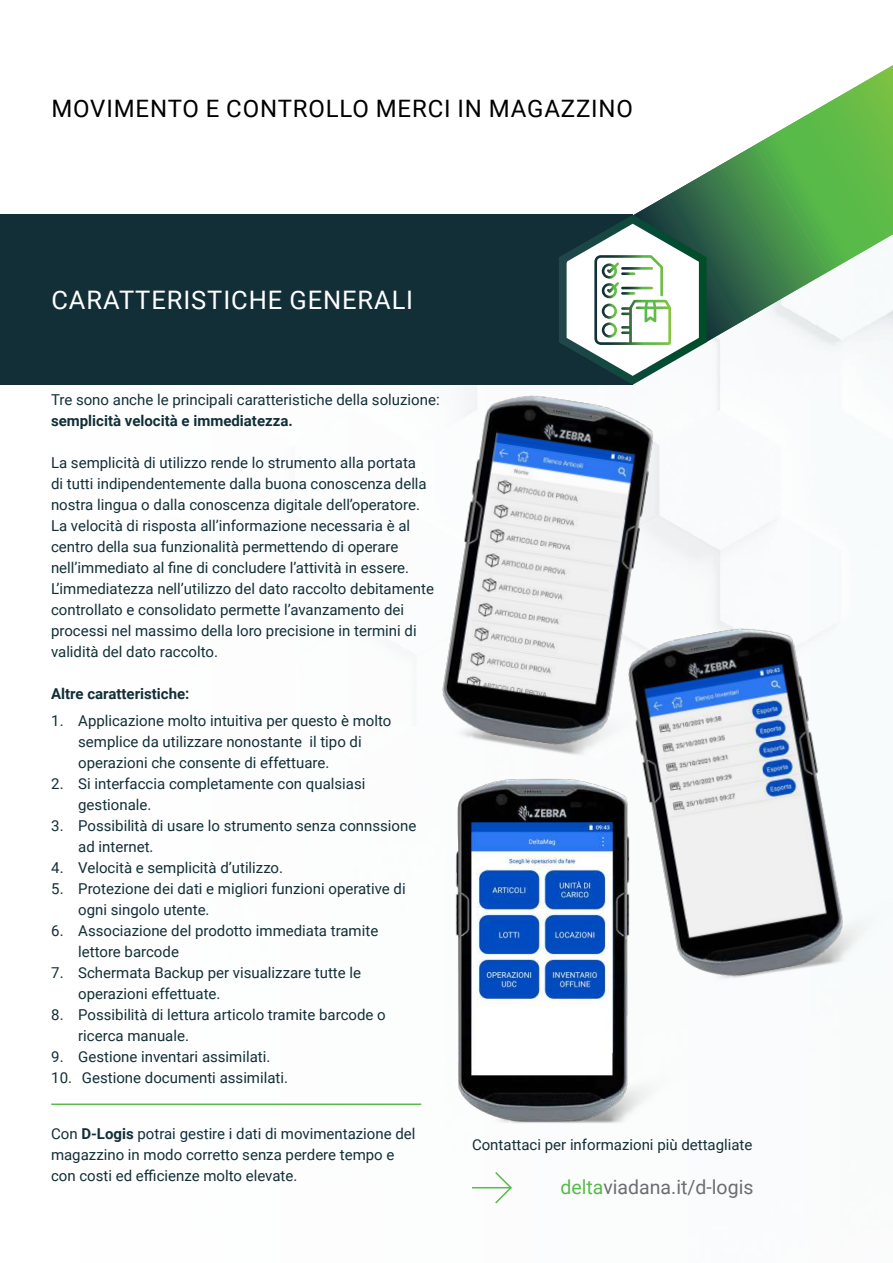
<style>
.page{position:relative;width:893px;height:1263px;background:#fff}
.page>*{position:absolute;margin:0;border:0;box-sizing:border-box;transform-origin:0 0}
.t1{font:25.5px "Roboto";letter-spacing:.035em;color:#fff}
.t2{font:24px "Roboto";letter-spacing:.035em;color:#000001}
.t3{font:19.5px "Roboto";color:#6c6d70}
.t4{font:15px/21px "Roboto";color:#122f37}
.t5{font:700 15px "Roboto";color:#122f37}
.s1{font-weight:700}
.s2{color:#58ba4a}
</style>
<div class="page">
<svg style="left:632px;top:65px;width:261px;height:277px"></svg>
<div style="left:0;top:215px;width:633px;height:170px;background:#122f37"></div>
<svg style="left:494px;top:1172px;width:18px;height:32px"></svg>
<hr style="left:472px;top:1187px;width:39px;height:1px;background:#58ba4b">
<hr style="left:51px;top:1103px;width:370px;height:2px;background:#59ba47">
<svg style="left:559px;top:215px;width:148px;height:170px"></svg>
<img style="left:442px;top:386px;width:216px;height:369px">
<img style="left:455px;top:778px;width:174px;height:345px">
<img style="left:622px;top:618px;width:231px;height:370px">
<h2 class="t2" style="left:51px;top:92px;width:583px">MOVIMENTO E CONTROLLO MERCI IN MAGAZZINO</h2>
<h1 class="t1" style="left:51px;top:282px;width:363px">CARATTERISTICHE GENERALI</h1>
<p class="t4" style="left:51px;top:389px;width:390px">Tre sono anche le principali caratteristiche della soluzione:</p>
<p class="t5" style="left:51px;top:410px;width:243px">semplicità velocità e immediatezza.</p>
<p class="t4" style="left:51px;top:452px;width:384px">La semplicità di utilizzo rende lo strumento alla portata<br>di tutti indipendentemente dalla buona conoscenza della nostra lingua o dalla conoscenza digitale dell’operatore.<br>La velocità di risposta all’informazione necessaria è al centro della sua funzionalità permettendo di operare nell’immediato al fine di concludere l’attività in essere.<br>L’immediatezza nell’utilizzo del dato raccolto debitamente controllato e consolidato permette l’avanzamento dei processi nel massimo della loro precisione in termini di validità del dato raccolto.</p>
<p class="t5" style="left:51px;top:683px;width:140px">Altre caratteristiche:</p>
<p class="t4" style="left:78px;top:710px;width:315px;text-indent:-27px">1. Applicazione molto intuitiva per questo è molto semplice da utilizzare nonostante il tipo di operazioni che consente di effettuare.</p>
<p class="t4" style="left:78px;top:773px;width:289px;text-indent:-27px">2. Si interfaccia completamente con qualsiasi gestionale.</p>
<p class="t4" style="left:78px;top:815px;width:340px;text-indent:-27px">3. Possibilità di usare lo strumento senza connssione ad internet.</p>
<p class="t4" style="left:51px;top:857px;width:233px">4. Velocità e semplicità d’utilizzo.</p>
<p class="t4" style="left:78px;top:878px;width:329px;text-indent:-27px">5. Protezione dei dati e migliori funzioni operative di ogni singolo utente.</p>
<p class="t4" style="left:78px;top:920px;width:302px;text-indent:-27px">6. Associazione del prodotto immediata tramite lettore barcode</p>
<p class="t4" style="left:78px;top:962px;width:284px;text-indent:-27px">7. Schermata Backup per visualizzare tutte le operazioni effettuate.</p>
<p class="t4" style="left:78px;top:1004px;width:309px;text-indent:-27px">8. Possibilità di lettura articolo tramite barcode o ricerca manuale.</p>
<p class="t4" style="left:51px;top:1046px;width:221px">9. Gestione inventari assimilati.</p>
<p class="t4" style="left:51px;top:1067px;width:238px">10. Gestione documenti assimilati.</p>
<p class="t4" style="left:51px;top:1122px;width:366px">Con <span class="s1">D-Logis</span> potrai gestire i dati di movimentazione del magazzino in modo corretto senza perdere tempo e con costi ed efficienze molto elevate.</p>
<p class="t4" style="left:472px;top:1134px;width:282px">Contattaci per informazioni più dettagliate</p>
<h3 class="t3" style="left:560px;top:1173px;width:194px"><span class="s2">delta</span>viadana.it/d-logis</h3>
</div>
